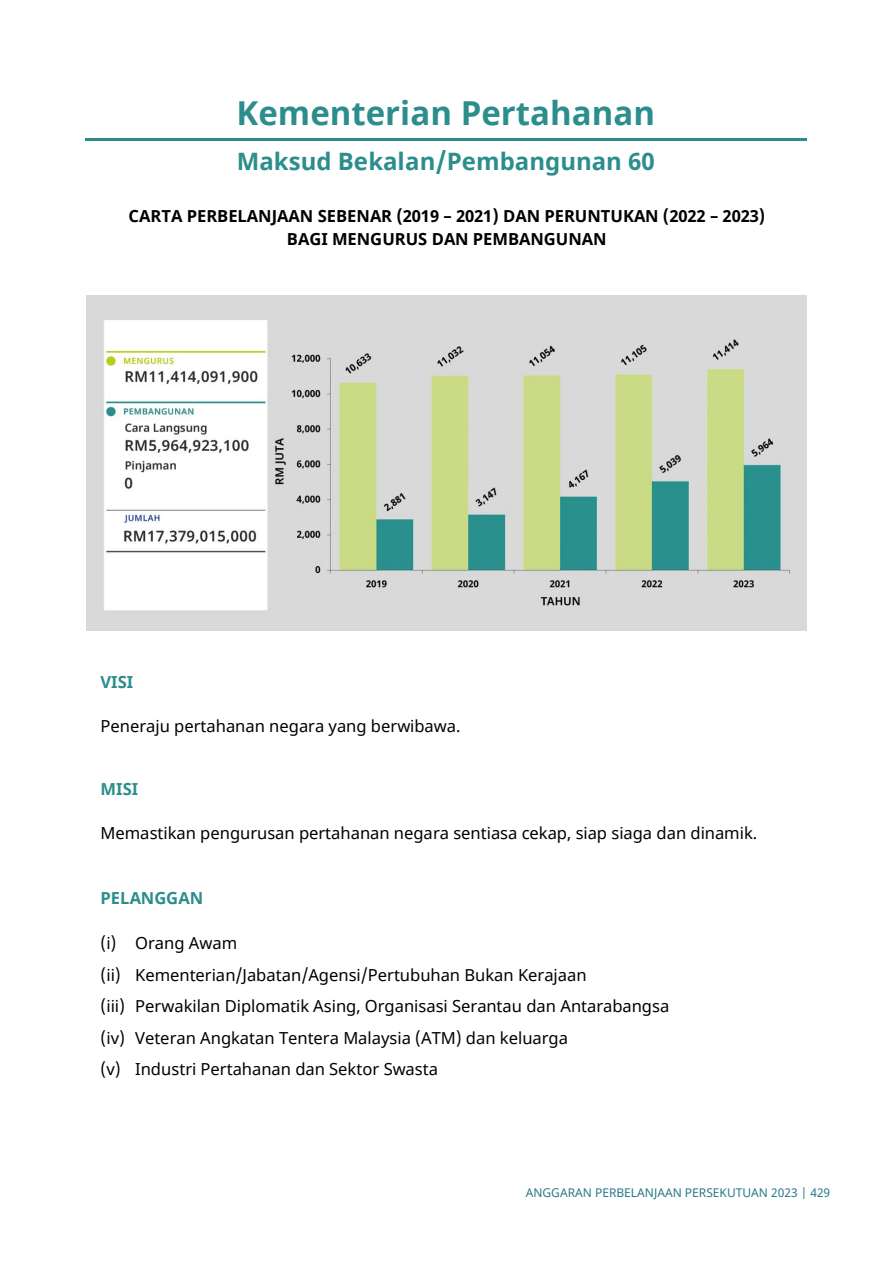
<style>
.page{position:relative;width:894px;height:1264px;background:#fff}
.page>*{position:absolute;margin:0;border:0;box-sizing:border-box;transform-origin:0 0}
.t1{font:700 33px "Noto Sans";color:#2c8e8c}
.t2{font:700 24px "Noto Sans";letter-spacing:.005em;color:#2c8e8c}
.t3{font:16.5px "Noto Sans";color:#000}
.t4{font:700 16.5px "Noto Sans";letter-spacing:-.005em;color:#000}
.t5{font:700 16.5px "Noto Sans";color:#2c8e8c}
.t6{font:12px "Noto Sans";color:#297887}
</style>
<div class="page">
<hr style="left:85px;top:138px;width:721px;height:2px;background:#2c8e8c">
<img style="left:87px;top:295px;width:719px;height:335px">
<p class="t1" style="left:236px;top:89px;width:420px">Kementerian Pertahanan</p>
<p class="t2" style="left:237px;top:144px;width:419px">Maksud Bekalan/Pembangunan 60</p>
<p class="t4" style="left:129px;top:204px;width:638px">CARTA PERBELANJAAN SEBENAR (2019 – 2021) DAN PERUNTUKAN (2022 – 2023)</p>
<p class="t4" style="left:287px;top:227px;width:321px">BAGI MENGURUS DAN PEMBANGUNAN</p>
<h1 class="t5" style="left:100px;top:670px;width:34px">VISI</h1>
<p class="t3" style="left:100px;top:714px;width:361px">Peneraju pertahanan negara yang berwibawa.</p>
<h1 class="t5" style="left:100px;top:777px;width:39px">MISI</h1>
<p class="t3" style="left:100px;top:821px;width:658px">Memastikan pengurusan pertahanan negara sentiasa cekap, siap siaga dan dinamik.</p>
<h1 class="t5" style="left:100px;top:886px;width:104px">PELANGGAN</h1>
<p class="t3" style="left:100px;top:931px;width:138px">(i) Orang Awam</p>
<p class="t3" style="left:100px;top:963px;width:487px">(ii) Kementerian/Jabatan/Agensi/Pertubuhan Bukan Kerajaan</p>
<p class="t3" style="left:100px;top:994px;width:570px">(iii) Perwakilan Diplomatik Asing, Organisasi Serantau dan Antarabangsa</p>
<p class="t3" style="left:100px;top:1026px;width:469px">(iv) Veteran Angkatan Tentera Malaysia (ATM) dan keluarga</p>
<p class="t3" style="left:100px;top:1057px;width:339px">(v) Industri Pertahanan dan Sektor Swasta</p>
<p class="t6" style="left:525px;top:1184px;width:306px">ANGGARAN PERBELANJAAN PERSEKUTUAN 2023 | 429</p>
</div>
